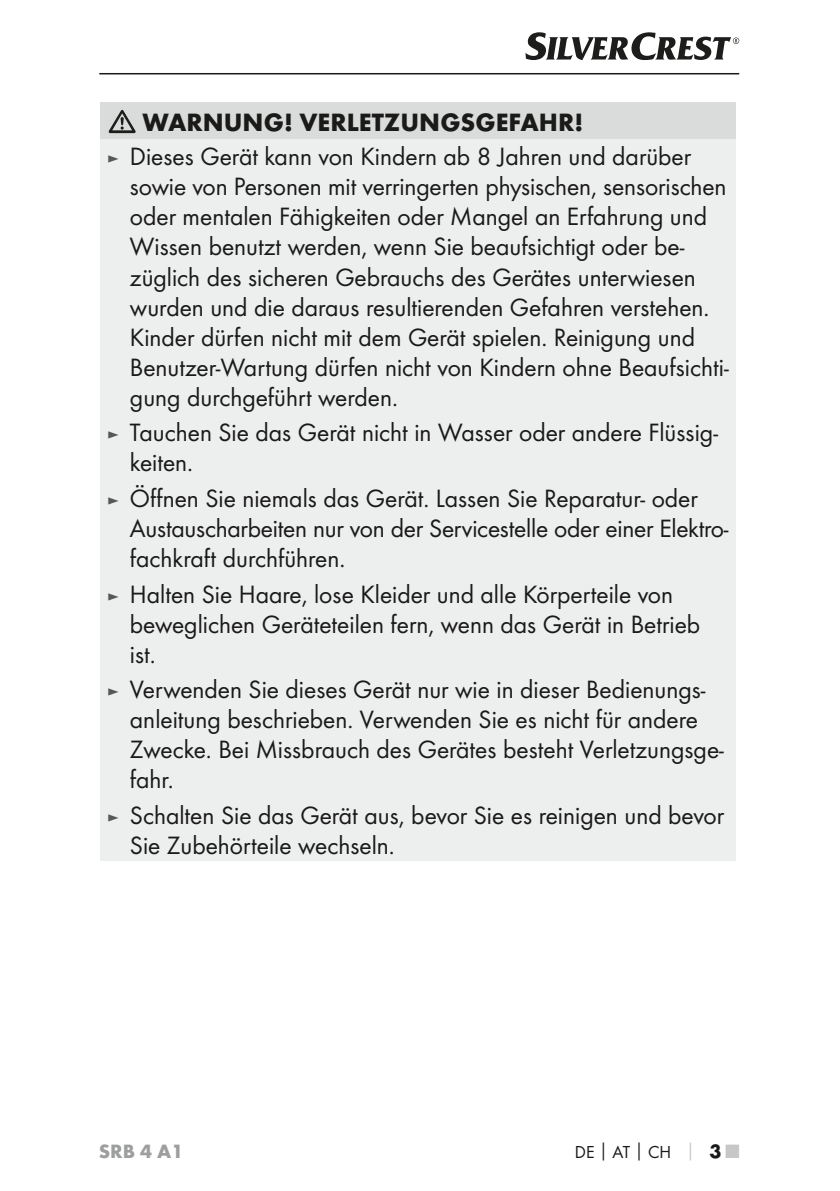
<style>
.page{position:relative;width:840px;height:1191px;background:#fff}
.page>*{position:absolute;margin:0;border:0;box-sizing:border-box;transform-origin:0 0}
.t1{font:26px/30px "Futura Boo";color:#1a1a19}
.t2{font:700 26px "Futura";color:#1a1a19}
.t3{font:700 20px "Futura";color:#9d9e9e}
.t4{font:18px "Futura Boo";color:#1a1a19}
.s1{font-size:18px;color:#585757}
.s2{font-family:"Futura";font-weight:700}
.s3{font-family:"Futura";font-weight:700;color:#c7c7c8}
.s4{font-family:"Futura";font-weight:700;font-size:20px}
.s5{font-family:"Futura";font-weight:700;font-size:20px;color:#c7c7c8}
</style>
<div class="page">
<hr style="left:99px;top:73px;width:639px;height:1px;background:#1a1a19">
<svg style="left:525px;top:32px;width:213px;height:28px"></svg>
<div style="left:100px;top:102px;width:635px;height:37px;background:#dadbdb"></div>
<div style="left:100px;top:139px;width:635px;height:722px;background:#edeeee"></div>
<svg style="left:109px;top:110px;width:26px;height:23px"></svg>
<p class="t2" style="left:142px;top:111px;width:442px">WARNUNG! VERLETZUNGSGEFAHR!</p>
<p class="t1" style="left:130px;top:143px;width:600px;text-indent:-23px"><span class="s1">►</span> Dieses Gerät kann von Kindern ab 8 Jahren und darüber sowie von Personen mit verringerten physischen, sensorischen oder mentalen Fähigkeiten oder Mangel an Erfahrung und Wissen benutzt werden, wenn Sie beaufsichtigt oder be&shy;züglich des sicheren Gebrauchs des Gerätes unterwiesen wurden und die daraus resultierenden Gefahren verstehen.<br>Kinder dürfen nicht mit dem Gerät spielen. Reinigung und Benutzer-Wartung dürfen nicht von Kindern ohne Beaufsichti&shy;gung durchgeführt werden.</p>
<p class="t1" style="left:130px;top:419px;width:589px;text-indent:-23px"><span class="s1">►</span> Tauchen Sie das Gerät nicht in Wasser oder andere Flüssig&shy;keiten.</p>
<p class="t1" style="left:130px;top:484px;width:599px;text-indent:-23px"><span class="s1">►</span> Öffnen Sie niemals das Gerät. Lassen Sie Reparatur- oder<br>Austauscharbeiten nur von der Servicestelle oder einer Elektro&shy;fachkraft durchführen.</p>
<p class="t1" style="left:130px;top:580px;width:571px;text-indent:-23px"><span class="s1">►</span> Halten Sie Haare, lose Kleider und alle Körperteile von beweglichen Geräteteilen fern, wenn das Gerät in Betrieb ist.</p>
<p class="t1" style="left:130px;top:676px;width:595px;text-indent:-23px"><span class="s1">►</span> Verwenden Sie dieses Gerät nur wie in dieser Bedienungs&shy;anleitung beschrieben. Verwenden Sie es nicht für andere Zwecke. Bei Missbrauch des Gerätes besteht Verletzungsge&shy;fahr.</p>
<p class="t1" style="left:130px;top:801px;width:595px;text-indent:-23px"><span class="s1">►</span> Schalten Sie das Gerät aus, bevor Sie es reinigen und bevor<br>Sie Zubehörteile wechseln.</p>
<p class="t3" style="left:99px;top:1143px;width:86px">SRB 4 A1</p>
<p class="t4" style="left:574px;top:1143px;width:166px">DE<span class="s2">│</span>AT<span class="s2">│</span>CH <span class="s3">│</span> <span class="s4">3</span> <span class="s5">■</span></p>
</div>
